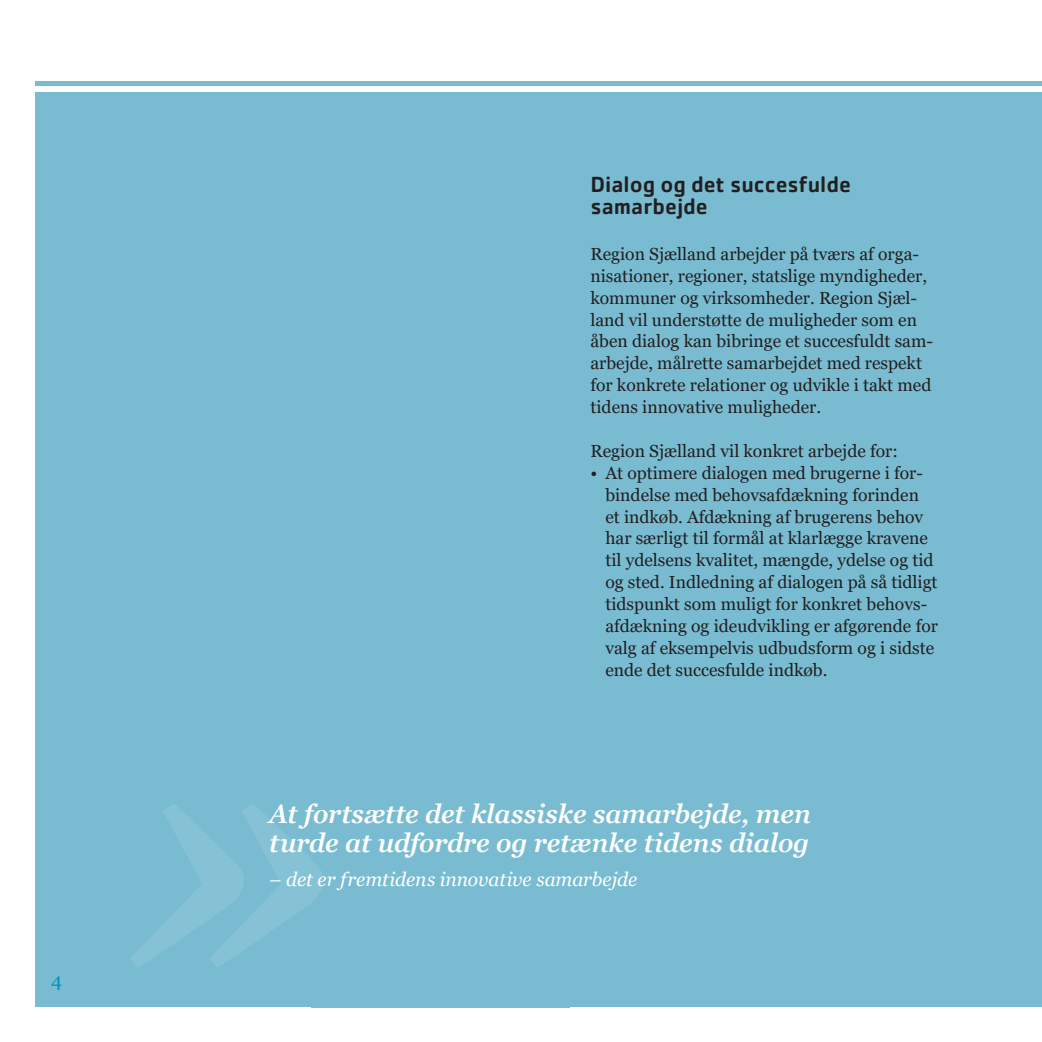
<style>
.page{position:relative;width:1042px;height:1042px;background:#fff}
.page>*{position:absolute;margin:0;border:0;box-sizing:border-box;transform-origin:0 0}
.t1{font:italic 600 26.25px/28.9px "Georgia Pro";letter-spacing:-.005em;color:#fff}
.Mellemrubrik{font:500 22.75px/21.9px "Cachet Std";color:#231f20}
.t2{font:italic 19.25px "Georgia Pro";letter-spacing:-.005em;color:#fff}
.t3{font:19.25px "Georgia Pro";color:#0093b4}
.Brødtekst{font:17.5px/21.9px "Georgia Pro";color:#231f20}
</style>
<div class="page">
<div style="left:35px;top:92px;width:1007px;height:915px;background:#79bcd1"></div>
<div style="left:35px;top:81px;width:1007px;height:5px;background:#79bcd1"></div>
<svg style="left:131px;top:804px;width:192px;height:163px"></svg>
<p class="t3" style="left:51px;top:972px;width:12px">4</p>
<p class="Mellemrubrik" style="left:590px;top:172px;width:262px">Dialog og det succesfulde samarbejde</p>
<p class="Brødtekst" style="left:590px;top:244px;width:344px">Region Sjælland arbejder på tværs af orga&shy;nisationer, regioner, statslige myndigheder, kommuner og virksomheder. Region Sjæl&shy;land vil understøtte de muligheder som en åben dialog kan bibringe et succesfuldt sam&shy;arbejde, målrette samarbejdet med respekt for konkrete relationer og udvikle i takt med tidens innovative muligheder.</p>
<p class="Brødtekst" style="left:590px;top:440px;width:309px">Region Sjælland vil konkret arbejde for:</p>
<p class="Brødtekst" style="left:605px;top:462px;width:334px;text-indent:-15px">• At optimere dialogen med brugerne i for&shy;bindelse med behovsafdækning forinden<br>et indkøb. Afdækning af brugerens behov har særligt til formål at klarlægge kravene til ydelsens kvalitet, mængde, ydelse og tid og sted. Indledning af dialogen på så tidligt tidspunkt som muligt for konkret behovs&shy;afdækning og ideudvikling er afgørende for valg af eksempelvis udbudsform og i sidste ende det succesfulde indkøb.</p>
<p class="t1" style="left:269px;top:801px;width:543px">At fortsætte det klassiske samarbejde, men turde at udfordre og retænke tidens dialog</p>
<p class="t2" style="left:269px;top:868px;width:370px">– det er fremtidens innovative samarbejde</p>
</div>
